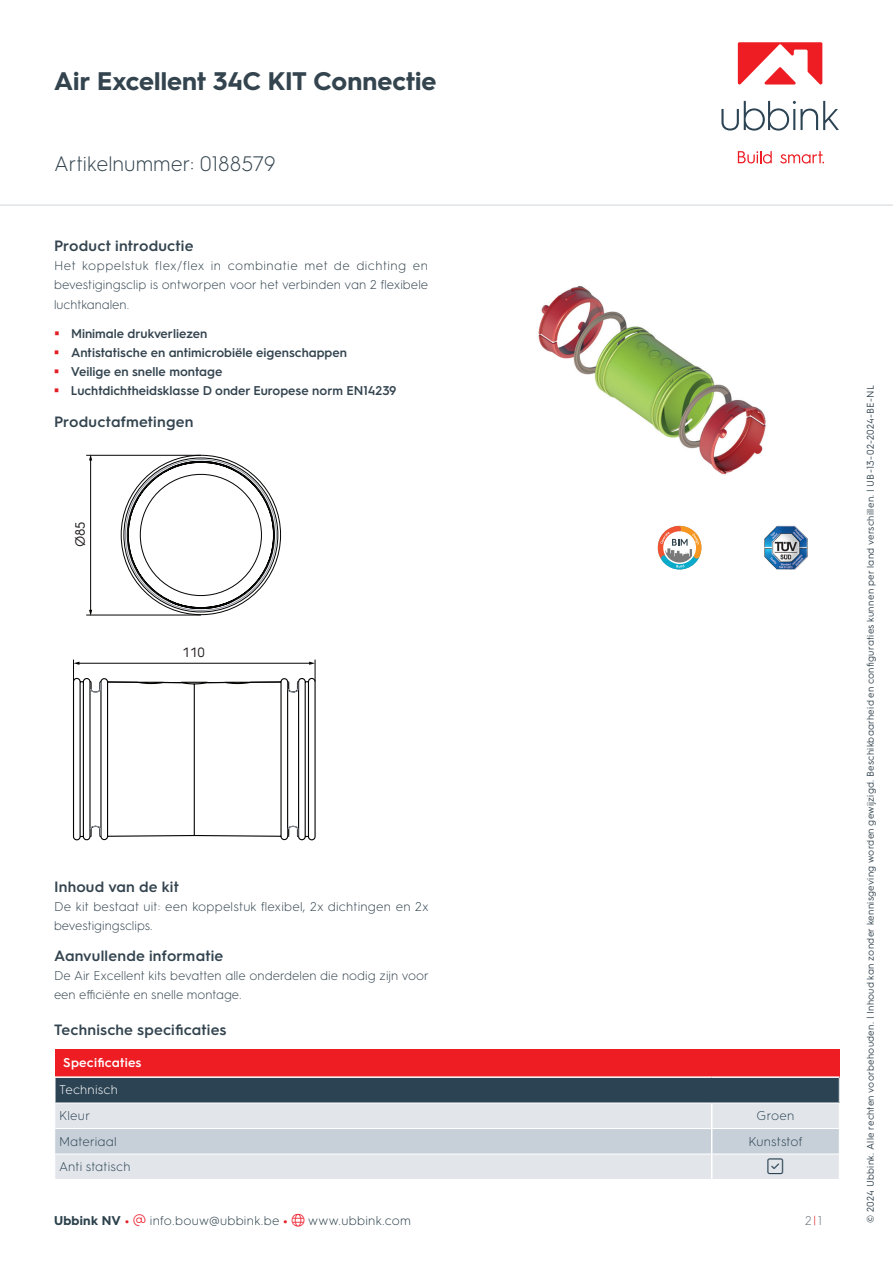
<style>
.page{position:relative;width:893px;height:1263px;background:#fff}
.page>*{position:absolute;margin:0;border:0;box-sizing:border-box;transform-origin:0 0}
.t1{font:700 25.5px "HGS3";letter-spacing:.005em;color:#33444f}
.t2{font:300 21px "HGS3";color:#33444f}
.t3{font:300 18px "Font Awesome 6 Pro";color:#2c4354}
.t4{font:600 15px "HGS3";letter-spacing:.01em;color:#33444f}
.t5{font:13.5px "HGS3";color:#211d1e}
.t6{font:300 12.75px/19.2px "HGS3";color:#33444f}
.t7{font:600 12.75px/19.2px "HGS3";color:#33444f}
.t8{font:300 12.75px "HGS3";letter-spacing:.02em;color:#2c424c}
.t9{font:300 12.75px "HGS3";letter-spacing:.015em;color:#2c4354}
.t10{font:600 12.75px "HGS3";letter-spacing:.015em;color:#fff}
.t11{font:300 12.75px "HGS3";letter-spacing:.015em;color:#fff}
.t12{font:300 12.75px "HGS3";color:#66737c}
.t13{font:9.75px "HGS3";letter-spacing:.03em;color:#33444f}
.s1{font-weight:700}
.s2{font-weight:700;color:#e31e25}
.s3{color:#ee1f2d}
.s4{color:#e31e25}
</style>
<div class="page">
<div style="left:55px;top:1049px;width:784px;height:28px;background:#ee1d23"></div>
<hr style="left:54px;top:1076px;width:658px;height:2px;background:#fff">
<hr style="left:712px;top:1076px;width:127px;height:2px;background:#fff">
<img style="left:764px;top:526px;width:44px;height:44px">
<svg style="left:657px;top:525px;width:45px;height:45px"></svg>
<img style="left:538px;top:286px;width:228px;height:189px">
<hr style="left:90px;top:459px;width:1px;height:152px;background:#040503">
<svg style="left:89px;top:610px;width:3px;height:5px"></svg>
<svg style="left:89px;top:454px;width:3px;height:6px"></svg>
<hr style="left:86px;top:615px;width:115px;height:1px;background:#040503">
<hr style="left:86px;top:455px;width:115px;height:1px;background:#040503">
<svg style="left:73px;top:660px;width:243px;height:181px"></svg>
<svg style="left:120px;top:454px;width:161px;height:162px"></svg>
<hr style="left:0;top:204px;width:893px;height:2px;background:#e1e4e6">
<svg style="left:721px;top:101px;width:118px;height:30px"></svg>
<svg style="left:738px;top:151px;width:34px;height:13px"></svg>
<svg style="left:780px;top:151px;width:44px;height:13px"></svg>
<svg style="left:738px;top:42px;width:84px;height:43px"></svg>
<svg style="left:55px;top:1078px;width:785px;height:101px;background:#b0bac2"></svg>
<h1 class="t1" style="left:54px;top:63px;width:384px">Air Excellent 34C KIT Connectie</h1>
<h2 class="t2" style="left:54px;top:150px;width:223px">Artikelnummer: 0188579</h2>
<p class="t4" style="left:54px;top:235px;width:141px">Product introductie</p>
<p class="t6" style="left:54px;top:255px;width:376px;text-align:justify">Het koppelstuk flex/flex in combinatie met de dichting en bevestigingsclip is ontworpen voor het verbinden van 2 flexibele luchtkanalen.</p>
<p class="t7" style="left:71px;top:323px;width:327px">Minimale drukverliezen<br>Antistatische en antimicrobiële eigenschappen<br>Veilige en snelle montage<br>Luchtdichtheidsklasse D onder Europese norm EN14239</p>
<p class="t4" style="left:54px;top:411px;width:141px">Productafmetingen</p>
<p class="t5" style="left:71px;top:547px;width:28px;rotate:-90deg">Ø85</p>
<p class="t5" style="left:183px;top:643px;width:24px">110</p>
<p class="t4" style="left:54px;top:876px;width:127px">Inhoud van de kit</p>
<p class="t6" style="left:54px;top:896px;width:376px">De kit bestaat uit: een koppelstuk flexibel, 2x dichtingen en 2x bevestigingsclips.</p>
<p class="t4" style="left:54px;top:945px;width:171px">Aanvullende informatie</p>
<p class="t6" style="left:54px;top:965px;width:376px">De Air Excellent kits bevatten alle onderdelen die nodig zijn voor een efficiënte en snelle montage.</p>
<p class="t4" style="left:54px;top:1020px;width:174px">Technische specificaties</p>
<p class="t10" style="left:63px;top:1054px;width:80px">Specificaties</p>
<p class="t11" style="left:59px;top:1081px;width:60px">Technisch</p>
<p class="t9" style="left:59px;top:1107px;width:33px">Kleur</p>
<p class="t9" style="left:757px;top:1107px;width:39px">Groen</p>
<p class="t9" style="left:59px;top:1132px;width:59px">Materiaal</p>
<p class="t9" style="left:748px;top:1132px;width:56px">Kunststof</p>
<p class="t9" style="left:59px;top:1158px;width:73px">Anti statisch</p>
<h3 class="t3" style="left:768px;top:1157px;width:17px">▲❑◆</h3>
<p class="t8" style="left:54px;top:1211px;width:359px"><span class="s1">Ubbink NV</span> <span class="s2">•</span> <span class="s3">▼</span> info.bouw@ubbink.be <span class="s2">•</span> <span class="s3">●□</span> www.ubbink.com</p>
<p class="t12" style="left:805px;top:1211px;width:18px">2<span class="s4">|</span>1</p>
<p class="t13" style="left:864px;top:1222px;width:839px;rotate:-90deg">© 2024 Ubbink. Alle rechten voorbehouden. | Inhoud kan zonder kennisgeving worden gewijzigd. Beschikbaarheid en configuraties kunnen per land verschillen. | UB-13-02-2024-BE-NL</p>
</div>
